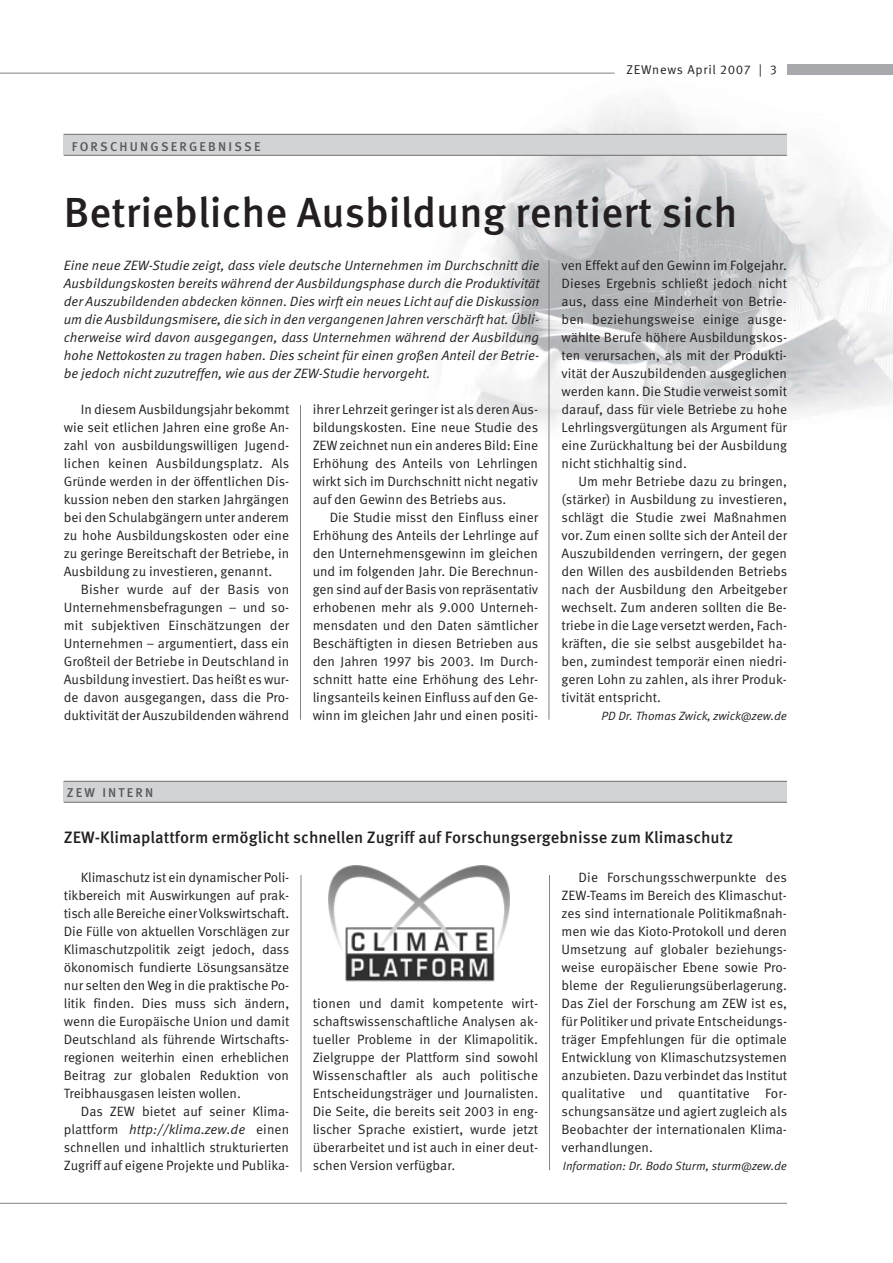
<style>
.page{position:relative;width:893px;height:1263px;background:#fff}
.page>*{position:absolute;margin:0;border:0;box-sizing:border-box;transform-origin:0 0}
.t1{font:500 42px "Meta Pro";color:#231f20}
.t2{font:500 16.5px "Meta Pro";color:#231f20}
.t3{font:13.5px/18px "Meta Pro";color:#231f20;text-align:justify}
.t4{font:italic 13.5px/18px "Meta Pro";color:#231f20;text-align:justify}
.t5{font:500 12.75px "Meta Pro";letter-spacing:.17em;color:#58595b}
.t6{font:12.75px "Meta Pro";letter-spacing:.06em;color:#231f20}
.t7{font:italic 12px "Meta Pro";letter-spacing:-.005em;color:#231f20}
.s1{font-style:italic}
</style>
<div class="page">
<img style="left:396px;top:72px;width:496px;height:395px">
<hr style="left:300px;top:405px;width:1px;height:315px;background:#808285">
<div style="left:787px;top:64px;width:105px;height:10px;background:#a7a9ac"></div>
<hr style="left:0;top:1203px;width:787px;height:1px;background:#808285">
<hr style="left:0;top:73px;width:614px;height:1px;background:#808285">
<div style="left:64px;top:135px;width:723px;height:20px;background:#d1d3d4"></div>
<hr style="left:64px;top:134px;width:723px;height:1px;background:#6d6e70">
<hr style="left:64px;top:155px;width:723px;height:1px;background:#6d6e70">
<hr style="left:548px;top:260px;width:1px;height:460px;background:#808285">
<hr style="left:300px;top:875px;width:1px;height:297px;background:#808285">
<img style="left:328px;top:865px;width:182px;height:117px">
<div style="left:64px;top:782px;width:723px;height:20px;background:#d1d3d4"></div>
<hr style="left:64px;top:781px;width:723px;height:1px;background:#6d6e70">
<hr style="left:64px;top:802px;width:723px;height:1px;background:#6d6e70">
<hr style="left:549px;top:875px;width:1px;height:295px;background:#808285">
<p class="t5" style="left:72px;top:142px;width:190px">FORSCHUNGSERGEBNISSE</p>
<p class="t6" style="left:626px;top:65px;width:152px">ZEWnews April 2007 | 3</p>
<h1 class="t1" style="left:64px;top:196px;width:675px">Betriebliche Ausbildung rentiert sich</h1>
<p class="t4" style="left:64px;top:257px;width:477px">Eine neue ZEW-Studie zeigt, dass viele deutsche Unternehmen im Durchschnitt die Ausbildungskosten bereits während der Ausbildungsphase durch die Produktivität der Auszubildenden abdecken können. Dies wirft ein neues Licht auf die Diskussion um die Ausbildungsmisere, die sich in den vergangenen Jahren verschärft hat. Übli&shy;cherweise wird davon ausgegangen, dass Unternehmen während der Ausbildung hohe Nettokosten zu tragen haben. Dies scheint für einen großen Anteil der Betrie&shy;be jedoch nicht zuzutreffen, wie aus der ZEW-Studie hervorgeht.</p>
<p class="t3" style="left:64px;top:401px;width:227px;text-indent:17px">In diesem Ausbildungsjahr bekommt wie seit etlichen Jahren eine große An&shy;zahl von ausbildungswilligen Jugend&shy;lichen keinen Ausbildungsplatz. Als Gründe werden in der öffentlichen Dis&shy;kussion neben den starken Jahrgängen bei den Schulabgängern unter anderem zu hohe Ausbildungskosten oder eine zu geringe Bereitschaft der Betriebe, in Ausbildung zu investieren, genannt.</p>
<p class="t3" style="left:64px;top:581px;width:227px;text-indent:17px">Bisher wurde auf der Basis von Unternehmensbefragungen – und so&shy;mit subjektiven Einschätzungen der Unternehmen – argumentiert, dass ein Großteil der Betriebe in Deutschland in Ausbildung investiert. Das heißt es wur&shy;de davon ausgegangen, dass die Pro&shy;duktivität der Auszubildenden während</p>
<p class="t3" style="left:313px;top:401px;width:227px">ihrer Lehrzeit geringer ist als deren Aus&shy;bildungskosten. Eine neue Studie des ZEW zeichnet nun ein anderes Bild: Eine Erhöhung des Anteils von Lehrlingen wirkt sich im Durchschnitt nicht negativ auf den Gewinn des Betriebs aus.</p>
<p class="t3" style="left:313px;top:509px;width:227px;text-indent:17px">Die Studie misst den Einfluss einer Erhöhung des Anteils der Lehrlinge auf den Unternehmensgewinn im gleichen und im folgenden Jahr. Die Berechnun&shy;gen sind auf der Basis von repräsentativ erhobenen mehr als 9.000 Unterneh&shy;mensdaten und den Daten sämtlicher Beschäftigten in diesen Betrieben aus den Jahren 1997 bis 2003. Im Durch&shy;schnitt hatte eine Erhöhung des Lehr&shy;lingsanteils keinen Einfluss auf den Ge&shy;winn im gleichen Jahr und einen positi-</p>
<p class="t3" style="left:561px;top:257px;width:227px">ven Effekt auf den Gewinn im Folgejahr.<br>Dieses Ergebnis schließt jedoch nicht aus, dass eine Minderheit von Betrie&shy;ben beziehungsweise einige ausge&shy;wählte Berufe höhere Ausbildungskos&shy;ten verursachen, als mit der Produkti&shy;vität der Auszubildenden ausgeglichen werden kann. Die Studie verweist somit darauf, dass für viele Betriebe zu hohe Lehrlingsvergütungen als Argument für eine Zurückhaltung bei der Ausbildung nicht stichhaltig sind.</p>
<p class="t3" style="left:561px;top:473px;width:227px;text-indent:17px">Um mehr Betriebe dazu zu bringen, (stärker) in Ausbildung zu investieren, schlägt die Studie zwei Maßnahmen vor. Zum einen sollte sich der Anteil der Auszubildenden verringern, der gegen den Willen des ausbildenden Betriebs nach der Ausbildung den Arbeitgeber wechselt. Zum anderen sollten die Be&shy;triebe in die Lage versetzt werden, Fach&shy;kräften, die sie selbst ausgebildet ha&shy;ben, zumindest temporär einen niedri&shy;geren Lohn zu zahlen, als ihrer Produk&shy;tivität entspricht.</p>
<p class="t7" style="left:601px;top:711px;width:187px">PD Dr. Thomas Zwick, zwick@zew.de</p>
<p class="t5" style="left:67px;top:788px;width:88px">ZEW INTERN</p>
<p class="t2" style="left:64px;top:831px;width:670px">ZEW-Klimaplattform ermöglicht schnellen Zugriff auf Forschungsergebnisse zum Klimaschutz</p>
<p class="t3" style="left:64px;top:869px;width:227px;text-indent:17px">Klimaschutz ist ein dynamischer Poli&shy;tikbereich mit Auswirkungen auf prak&shy;tisch alle Bereiche einer Volkswirtschaft.<br>Die Fülle von aktuellen Vorschlägen zur Klima schutzpolitik zeigt jedoch, dass ökonomisch fundierte Lösungsansätze nur selten den Weg in die praktische Po&shy;litik finden. Dies muss sich ändern, wenn die Europäische Union und damit Deutschland als führende Wirtschafts&shy;regionen weiterhin einen erheblichen Beitrag zur globalen Reduktion von Treibhausgasen leisten wollen.</p>
<p class="t3" style="left:64px;top:1103px;width:227px;text-indent:17px">Das ZEW bietet auf seiner Klima - plattform <span class="s1">http://klima.zew.de</span> einen schnellen und inhaltlich strukturierten Zugriff auf eigene Projekte und Publika-</p>
<p class="t3" style="left:313px;top:995px;width:227px">tionen und damit kompetente wirt&shy;schaftswissenschaftliche Analysen ak&shy;tueller Probleme in der Klima politik.<br>Zielgruppe der Plattform sind sowohl Wissenschaftler als auch politische Entschei dungs träger und Journalisten.<br>Die Seite, die bereits seit 2003 in eng&shy;lischer Sprache existiert, wurde jetzt überarbeitet und ist auch in einer deut&shy;schen Version verfügbar.</p>
<p class="t3" style="left:561px;top:869px;width:227px;text-indent:17px">Die Forschungsschwerpunkte des ZEW-Teams im Bereich des Klimaschut&shy;zes sind inter nationale Politikmaßnah&shy;men wie das Kioto-Protokoll und deren Umsetzung auf globaler beziehungs&shy;weise europäischer Ebene sowie Pro&shy;bleme der Regulierungsüberlagerung.<br>Das Ziel der Forschung am ZEW ist es, für Politiker und private Entscheidungs&shy;träger Empfehlungen für die optimale Entwicklung von Klimaschutzsystemen anzubieten. Dazu verbindet das Institut qualitative und quantitative For&shy;schungsansätze und agiert zugleich als Beobachter der internationalen Klima&shy;verhandlungen.</p>
<p class="t7" style="left:563px;top:1161px;width:226px">Information: Dr. Bodo Sturm, sturm@zew.de</p>
</div>
